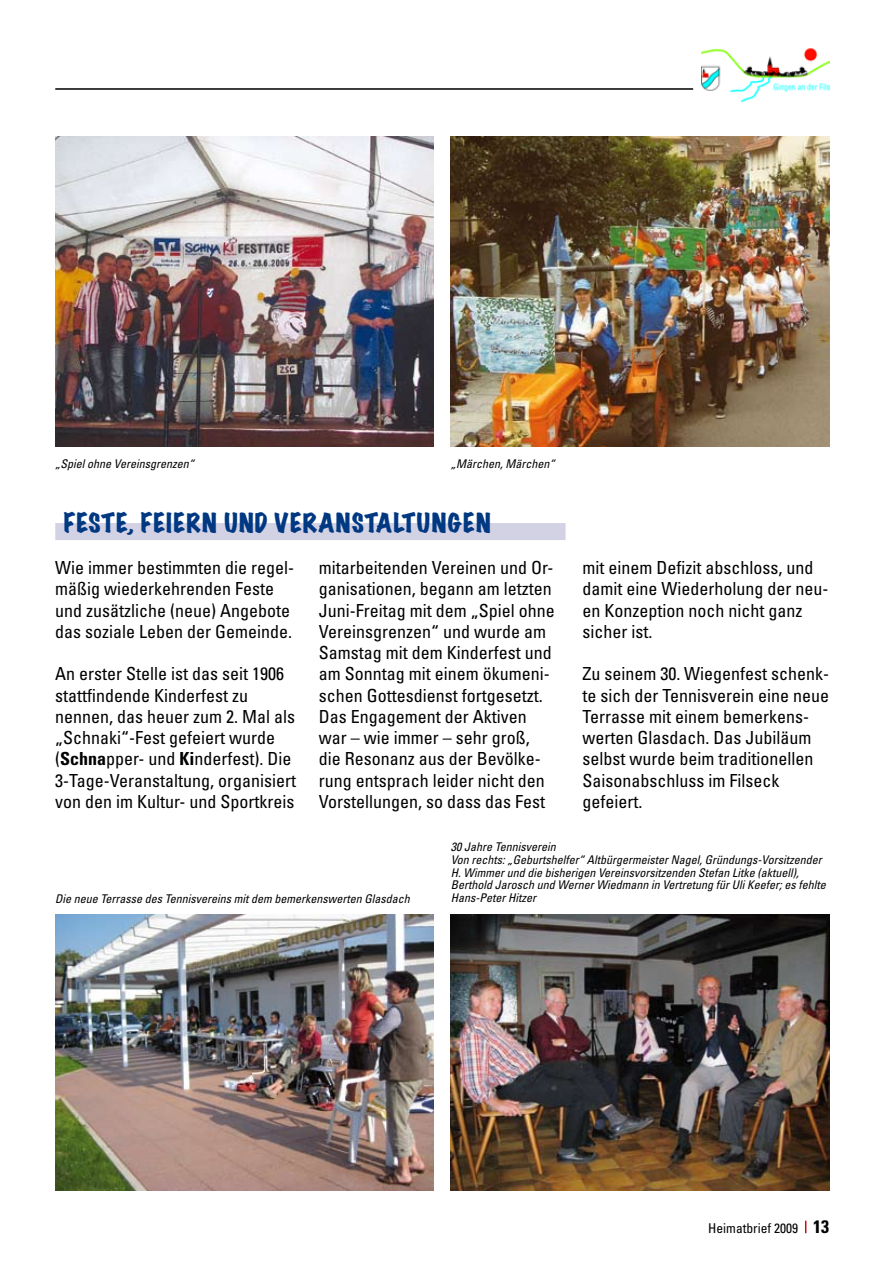
<style>
.page{position:relative;width:893px;height:1263px;background:#fff}
.page>*{position:absolute;margin:0;border:0;box-sizing:border-box;transform-origin:0 0}
.t1{font:expanded 24px "Marker Felt";letter-spacing:.05em;color:#003882}
.t2{font:condensed 18px/21.3px "Univers";color:#000}
.t3{font:condensed 13.5px "Univers";color:#000}
.t4{font:italic condensed 12px/12.8px "Univers";color:#000}
.s1{font-weight:700}
.s2{font-weight:700;font-size:18px}
</style>
<div class="page">
<svg style="left:805px;top:1221px;width:1px;height:12px"></svg>
<img style="left:702px;top:48px;width:127px;height:55px">
<hr style="left:55px;top:88px;width:638px;height:2px;background:#000">
<img style="left:55px;top:136px;width:379px;height:310px">
<img style="left:451px;top:136px;width:378px;height:310px">
<img style="left:55px;top:914px;width:379px;height:277px">
<img style="left:451px;top:914px;width:378px;height:277px">
<div style="left:55px;top:523px;width:511px;height:17px;background:#d3d1e4"></div>
<p class="t4" style="left:55px;top:457px;width:140px">„Spiel ohne Vereinsgrenzen“</p>
<p class="t4" style="left:451px;top:457px;width:105px">„Märchen, Märchen“</p>
<h1 class="t1" style="left:64px;top:505px;width:429px">FESTE, FEIERN UND VERANSTALTUNGEN</h1>
<p class="t2" style="left:55px;top:556px;width:240px">Wie immer bestimmten die regel&shy;mäßig wiederkehrenden Feste und zusätzliche (neue) Angebote das soziale Leben der Gemeinde.</p>
<p class="t2" style="left:55px;top:663px;width:242px">An erster Stelle ist das seit 1906 stattfindende Kinderfest zu nennen, das heuer zum 2. Mal als „Schnaki“-Fest gefeiert wurde (<span class="s1">Schna</span>pper- und <span class="s1">Ki</span>nderfest). Die<br>3-Tage-Veranstaltung, organisiert von den im Kultur- und Sportkreis</p>
<p class="t2" style="left:319px;top:556px;width:237px">mitarbeitenden Vereinen und Or&shy;ganisationen, begann am letzten<br>Juni-Freitag mit dem „Spiel ohne<br>Vereinsgrenzen“ und wurde am<br>Samstag mit dem Kinderfest und am Sonntag mit einem ökumeni&shy;schen Gottesdienst fortgesetzt.<br>Das Engagement der Aktiven war – wie immer – sehr groß, die Resonanz aus der Bevölke&shy;rung entsprach leider nicht den<br>Vorstellungen, so dass das Fest</p>
<p class="t2" style="left:583px;top:556px;width:247px">mit einem Defizit abschloss, und damit eine Wiederholung der neu&shy;en Konzeption noch nicht ganz sicher ist.</p>
<p class="t2" style="left:583px;top:663px;width:248px">Zu seinem 30. Wiegenfest schenk&shy;te sich der Tennisverein eine neue<br>Terrasse mit einem bemerkens&shy;werten Glasdach. Das Jubiläum selbst wurde beim traditionellen<br>Saisonabschluss im Filseck gefeiert.</p>
<p class="t4" style="left:451px;top:840px;width:377px">30 Jahre Tennisverein<br>Von rechts: „Geburtshelfer“ Altbürgermeister Nagel, Gründungs-Vorsitzender H. Wimmer und die bisherigen Vereinsvorsitzenden Stefan Litke (aktuell), Berthold Jarosch und Werner Wiedmann in Vertretung für Uli Keefer; es fehlte</p>
<p class="t4" style="left:55px;top:892px;width:356px">Die neue Terrasse des Tennisvereins mit dem bemerkenswerten Glasdach</p>
<p class="t4" style="left:451px;top:891px;width:87px">Hans-Peter Hitzer</p>
<p class="t3" style="left:708px;top:1220px;width:122px">Heimatbrief 2009 <span class="s2">13</span></p>
</div>
